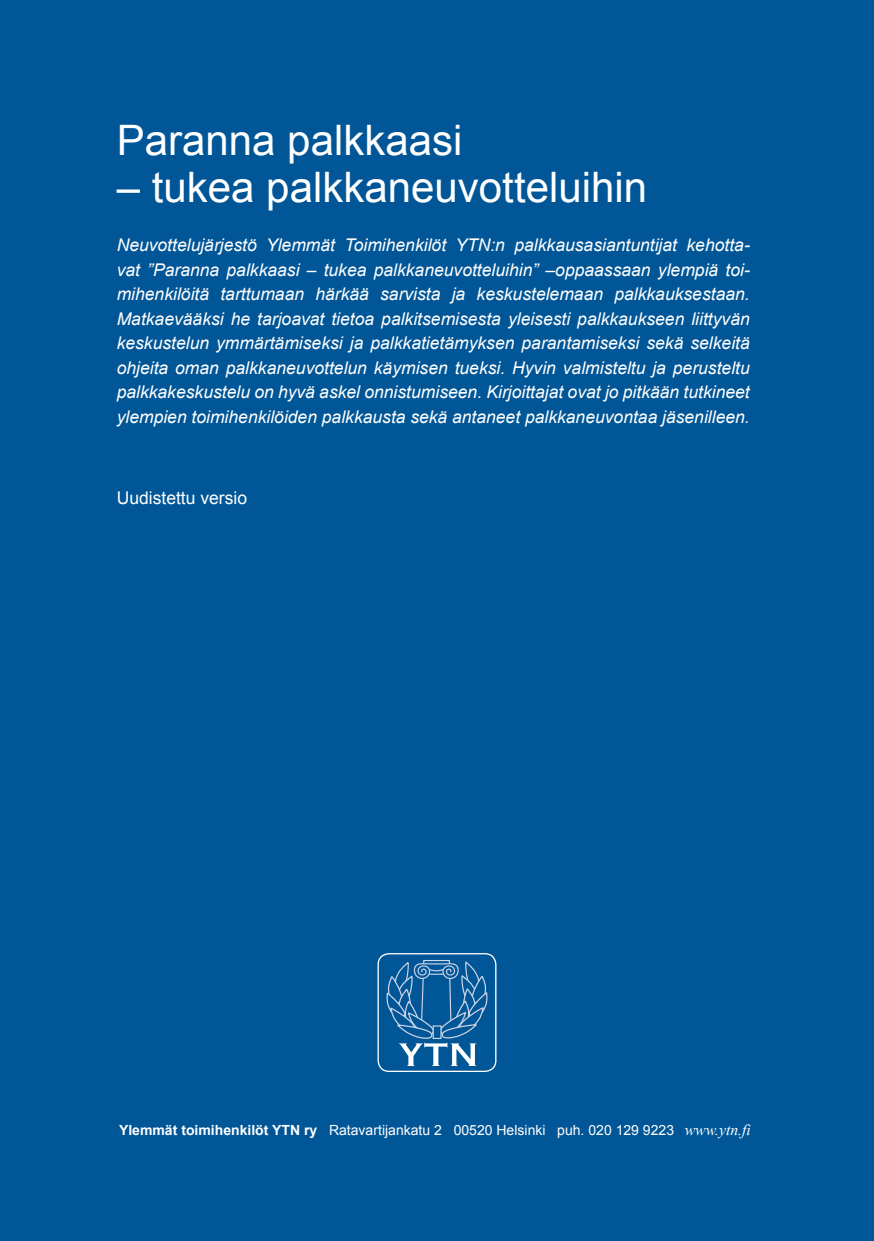
<style>
.page{position:relative;width:874px;height:1241px;background:#fff}
.page>*{position:absolute;margin:0;border:0;box-sizing:border-box;transform-origin:0 0}
.Otsikko_Arial_Sinine{font:42px "Arial";color:#fff}
.Leipäteksti{font:italic 17.5px/24.5px "Arial";color:#fff;text-align:justify}
.Leipäteksti-2{font:17.5px "Arial";color:#fff}
.Leipäteksti-3{font:14px "Arial";color:#fff}
.s1{font-weight:700}
.s2{font-family:"Times New Roman";font-style:italic;font-size:15.75px}
</style>
<div class="page">
<div style="left:0;top:0;width:873px;height:1240px;background:#005697"></div>
<svg style="left:379px;top:954px;width:116px;height:117px"></svg>
<div style="left:377px;top:952px;width:119px;height:119px;border:1px solid #fff;border-radius:11px"></div>
<p class="Otsikko_Arial_Sinine" style="left:117px;top:112px;width:347px">Paranna palkkaasi</p>
<p class="Otsikko_Arial_Sinine" style="left:117px;top:160px;width:531px">– tukea palkkaneuvotteluihin</p>
<p class="Leipäteksti" style="left:117px;top:233px;width:634px">Neuvottelujärjestö Ylemmät Toimihenkilöt YTN:n palkkausasiantuntijat kehotta&shy;vat ”Paranna palkkaasi – tukea palkkaneuvotteluihin” –oppaassaan ylempiä toi&shy;mihenkilöitä tarttumaan härkää sarvista ja keskustelemaan palkkauksestaan.<br>Matkaevääksi he tarjoavat tietoa palkitsemisesta yleisesti palkkaukseen liittyvän keskustelun ymmärtämiseksi ja palkkatietämyksen parantamiseksi sekä selkeitä ohjeita oman palkkaneuvottelun käymisen tueksi. Hyvin valmisteltu ja perusteltu palkkakeskustelu on hyvä askel onnistumiseen. Kirjoittajat ovat jo pitkään tutkineet ylempien toimihenkilöiden palkkausta sekä antaneet palkkaneuvontaa jäsenilleen.</p>
<p class="Leipäteksti-2" style="left:117px;top:486px;width:132px">Uudistettu versio</p>
<p class="Leipäteksti-3" style="left:119px;top:1120px;width:633px"><span class="s1">Ylemmät toimihenkilöt YTN ry</span> Ratavartijankatu 2 00520 Helsinki puh. 020 129 9223 <span class="s2">www.ytn.fi</span></p>
</div>
